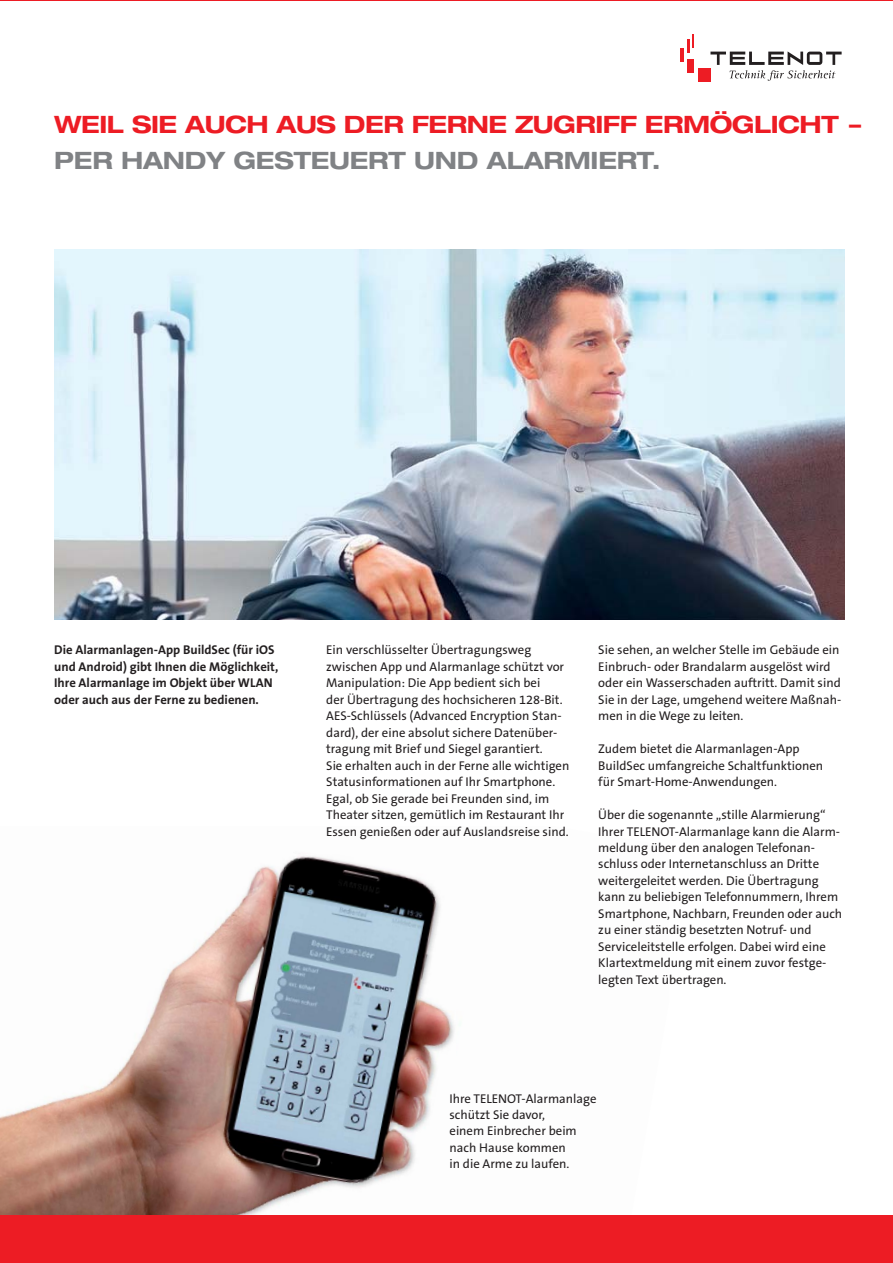
<style>
.page{position:relative;width:893px;height:1263px;background:#fff}
.page>*{position:absolute;margin:0;border:0;box-sizing:border-box;transform-origin:0 0}
.t1{font:700 expanded 24px "Helvetica Neue LT Pro";letter-spacing:-.02em;color:#ed1c24}
.t2{font:700 expanded 24px "Helvetica Neue LT Pro";letter-spacing:-.01em;color:#808285}
.t3{font:12.75px/16.5px "The Sans B Plus W5 Plain";color:#231f20}
.t4{font:700 12.75px/16.5px "The Sans B Plus W7";color:#231f20}
</style>
<div class="page">
<div style="left:698px;top:68px;width:12px;height:13px;background:#ed1c24"></div>
<hr style="left:680px;top:48px;width:4px;height:13px;background:#ed1c24">
<svg style="left:687px;top:35px;width:6px;height:17px"></svg>
<div style="left:687px;top:59px;width:6px;height:14px;background:#ed1c24"></div>
<svg style="left:710px;top:51px;width:131px;height:30px"></svg>
<img style="left:0;top:856px;width:454px;height:359px">
<img style="left:54px;top:249px;width:791px;height:370px">
<div style="left:0;top:1215px;width:893px;height:48px;background:#ed1c24"></div>
<h1 class="t1" style="left:54px;top:110px;width:808px">WEIL SIE AUCH AUS DER FERNE ZUGRIFF ERMÖGLICHT –</h1>
<h1 class="t2" style="left:54px;top:146px;width:608px">PER HANDY GESTEUERT UND ALARMIERT.</h1>
<p class="t4" style="left:54px;top:643px;width:226px">Die Alarmanlagen-App BuildSec (für iOS und Android) gibt Ihnen die Möglichkeit, Ihre Alarmanlage im Objekt über WLAN oder auch aus der Ferne zu bedienen.</p>
<p class="t3" style="left:326px;top:642px;width:245px">Ein verschlüsselter Übertragungsweg zwischen App und Alarmanlage schützt vor Manipulation: Die App bedient sich bei<br>der Übertragung des hochsicheren 128-Bit.<br>AES-Schlüssels (Advanced Encryption Stan&shy;dard), der eine absolut sichere Datenüber&shy;tragung mit Brief und Siegel garantiert.<br>Sie erhalten auch in der Ferne alle wichtigen Statusinformationen auf Ihr Smartphone.<br>Egal, ob Sie gerade bei Freunden sind, im Theater sitzen, gemütlich im Restaurant Ihr Essen genießen oder auf Auslandsreise sind.</p>
<p class="t3" style="left:598px;top:642px;width:245px">Sie sehen, an welcher Stelle im Gebäude ein Einbruch- oder Brandalarm ausgelöst wird oder ein Wasserschaden auftritt. Damit sind Sie in der Lage, umgehend weitere Maßnah&shy;men in die Wege zu leiten.</p>
<p class="t3" style="left:598px;top:741px;width:226px">Zudem bietet die Alarmanlagen-App<br>BuildSec umfangreiche Schaltfunktionen für Smart-Home-Anwendungen.</p>
<p class="t3" style="left:598px;top:807px;width:245px">Über die sogenannte „stille Alarmierung“ Ihrer TELENOT-Alarmanlage kann die Alarm&shy;meldung über den analogen Telefonan&shy;schluss oder Internetanschluss an Dritte weitergeleitet werden. Die Übertragung kann zu beliebigen Telefonnummern, Ihrem Smartphone, Nachbarn, Freunden oder auch zu einer ständig besetzten Notruf- und Serviceleitstelle erfolgen. Dabei wird eine Klartextmeldung mit einem zuvor festge&shy;legten Text übertragen.</p>
<p class="t3" style="left:449px;top:1091px;width:148px">Ihre TELENOT-Alarmanlage schützt Sie davor,<br>einem Einbrecher beim nach Hause kommen<br>in die Arme zu laufen.</p>
</div>
